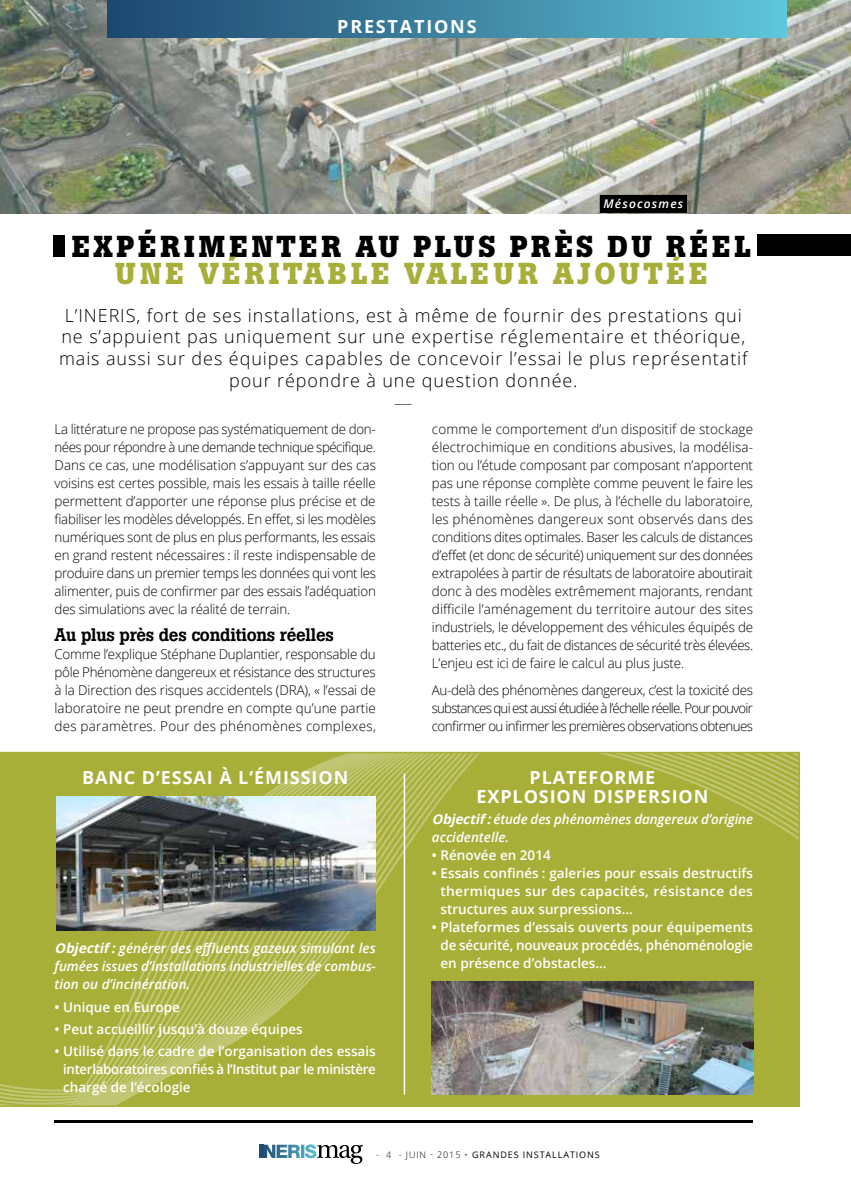
<style>
.page{position:relative;width:851px;height:1191px;background:#fff}
.page>*{position:absolute;margin:0;border:0;box-sizing:border-box;transform-origin:0 0}
.t1{font:700 30px "Boton";letter-spacing:.115em;color:#000}
.t2{font:700 30px "Boton";letter-spacing:.12em;color:#a7af39}
.t3{font:300 18px/21.6px "Open Sans";letter-spacing:.05em;color:#000;text-align:center}
.t4{font:700 18px/19.5px "Open Sans";letter-spacing:.05em;color:#fff;text-align:center}
.t5{font:500 18px "Boton";letter-spacing:-.015em;color:#000}
.t6{font:700 18px "Open Sans";letter-spacing:.1em;color:#fff}
.t7{font:300 13.5px/18px "Open Sans";letter-spacing:-.015em;color:#000;text-align:justify}
.t8{font:600 13.5px/18px "Open Sans";color:#fff;text-align:justify}
.t9{font:italic 600 13.5px/18px "Open Sans";letter-spacing:-.005em;color:#fff;text-align:justify}
.t10{font:italic 600 12px "Open Sans";letter-spacing:.1em;color:#fff}
.t11{font:9px "Open Sans";letter-spacing:.1em;color:#000}
.s1{font-weight:700}
.s2{font-weight:300}
</style>
<div class="page">
<hr style="left:54px;top:1120px;width:699px;height:3px;background:#000">
<hr style="left:259px;top:1144px;width:4px;height:14px;background:#1f4d74">
<svg style="left:264px;top:1144px;width:99px;height:20px"></svg>
<img style="left:0;top:0;width:850px;height:213px">
<div style="left:107px;top:0;width:679px;height:38px;background:linear-gradient(to right,#1d446c,#5ec4d7)"></div>
<div style="left:53px;top:235px;width:12px;height:21px;background:#000"></div>
<div style="left:757px;top:234px;width:93px;height:21px;background:#000"></div>
<svg style="left:0;top:752px;width:799px;height:355px;background:#a9b13f"></svg>
<div style="left:599px;top:195px;width:88px;height:18px;background:#000"></div>
<img style="left:57px;top:796px;width:318px;height:134px">
<img style="left:432px;top:981px;width:321px;height:113px">
<hr style="left:403px;top:773px;width:2px;height:321px;background:#fff">
<h2 class="t6" style="left:337px;top:14px;width:141px">PRESTATIONS</h2>
<h2 class="t6" style="left:341px;top:14px;width:121px">POLLUTION</h2>
<p class="t10" style="left:603px;top:195px;width:81px">Mésocosmes</p>
<h1 class="t1" style="left:72px;top:228px;width:680px">EXPÉRIMENTER AU PLUS PRÈS DU RÉEL</h1>
<h1 class="t2" style="left:115px;top:255px;width:593px">UNE VÉRITABLE VALEUR AJOUTÉE</h1>
<p class="t3" style="left:59px;top:304px;width:690px">L’INERIS, fort de ses installations, est à même de fournir des prestations qui ne s’appuient pas uniquement sur une expertise réglementaire et théorique, mais aussi sur des équipes capables de concevoir l’essai le plus représentatif pour répondre à une question donnée.</p>
<p class="t7" style="left:395px;top:388px;width:18px">___</p>
<p class="t7" style="left:55px;top:419px;width:323px">La littérature ne propose pas systématiquement de don&shy;nées pour répondre à une demande technique spécifique.<br>Dans ce cas, une modélisation s’appuyant sur des cas voisins est certes possible, mais les essais à taille réelle permettent d’apporter une réponse plus précise et de fiabiliser les modèles développés. En effet, si les modèles numériques sont de plus en plus performants, les essais en grand restent nécessaires : il reste indispensable de produire dans un premier temps les données qui vont les alimenter, puis de confirmer par des essais l’adéquation des simulations avec la réalité de terrain.</p>
<h2 class="t5" style="left:55px;top:623px;width:281px">Au plus près des conditions réelles</h2>
<p class="t7" style="left:55px;top:644px;width:323px">Comme l’explique Stéphane Duplantier, responsable du pôle Phénomène dangereux et résistance des structures à la Direction des risques accidentels (DRA), « l’essai de laboratoire ne peut prendre en compte qu’une partie des paramètres. Pour des phénomènes complexes,</p>
<p class="t7" style="left:432px;top:419px;width:323px">comme le comportement d’un dispositif de stockage électrochimique en conditions abusives, la modélisa&shy;tion ou l’étude composant par composant n’apportent pas une réponse complète comme peuvent le faire les tests à taille réelle ». De plus, à l’échelle du laboratoire, les phénomènes dangereux sont observés dans des conditions dites optimales. Baser les calculs de distances d’effet (et donc de sécurité) uniquement sur des données extrapolées à partir de résultats de laboratoire aboutirait donc à des modèles extrêmement majorants, rendant difficile l’aménagement du territoire autour des sites industriels, le développement des véhicules équipés de batteries etc., du fait de distances de sécurité très élevées.<br>L’enjeu est ici de faire le calcul au plus juste.</p>
<p class="t7" style="left:432px;top:680px;width:323px">Au-delà des phénomènes dangereux, c’est la toxicité des substances qui est aussi étudiée à l’échelle réelle. Pour pouvoir confirmer ou infirmer les premières observations obtenues</p>
<h2 class="t4" style="left:82px;top:767px;width:268px">BANC D’ESSAI À L’ÉMISSION</h2>
<h2 class="t4" style="left:476px;top:767px;width:233px">PLATEFORME<br>EXPLOSION DISPERSION</h2>
<p class="t9" style="left:55px;top:939px;width:323px"><span class="s1">Objectif:</span>générer des effluents gazeux simulant les fumées issues d’installations industrielles de combus&shy;tion ou d’incinération.</p>
<p class="t8" style="left:55px;top:997px;width:127px">• Unique en Europe</p>
<p class="t8" style="left:55px;top:1019px;width:250px">• Peut accueillir jusqu’à douze équipes</p>
<p class="t8" style="left:63px;top:1041px;width:314px;text-indent:-9px">• Utilisé dans le cadre de l’organisation des essais interlaboratoires confiés à l’Institut par le ministère chargé de l’écologie</p>
<p class="t9" style="left:432px;top:810px;width:322px"><span class="s1">Objectif:</span>étude des phénomènes dangereux d’origine accidentelle.</p>
<p class="t8" style="left:432px;top:846px;width:120px">• Rénovée en 2014</p>
<p class="t8" style="left:440px;top:864px;width:314px;text-indent:-9px">• Essais confinés : galeries pour essais destructifs thermiques sur des capacités, résistance des structures aux surpressions…</p>
<p class="t8" style="left:440px;top:918px;width:314px;text-indent:-9px">• Plateformes d’essais ouverts pour équipements de sécurité, nouveaux procédés, phénoménologie en présence d’obstacles…</p>
<p class="t11" style="left:376px;top:1148px;width:225px"><span class="s2">- 4 - JUIN </span><sup>-</sup> <span class="s2">2015 •</span> GRANDES INSTALLATIONS</p>
</div>
